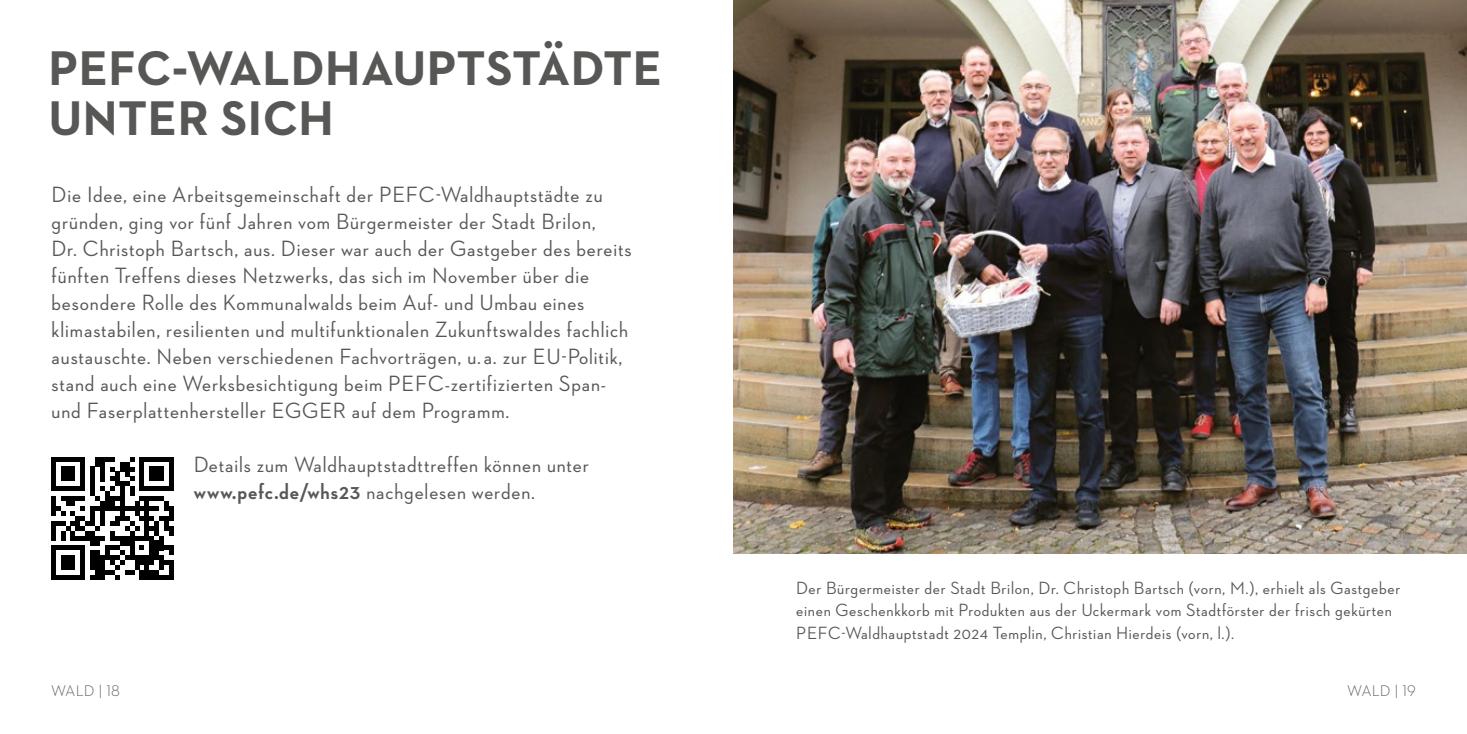
<style>
.page{position:relative;width:1467px;height:734px;background:#fff}
.page>*{position:absolute;margin:0;border:0;box-sizing:border-box;transform-origin:0 0}
.t1{font:700 49.5px/49.5px "Neutraface 2 Text";letter-spacing:.01em;color:#575756}
.t2{font:500 22.5px/27px "Neutraface 2 Display";letter-spacing:.04em;color:#575756}
.t3{font:500 18px/22.5px "Neutraface 2 Display";letter-spacing:.04em;color:#575756}
.t4{font:300 15.75px "Neutraface 2 Text";letter-spacing:.01em;color:#575756}
.s1{font-weight:700}
</style>
<div class="page">
<img style="left:733px;top:0;width:734px;height:553px">
<svg style="left:51px;top:457px;width:123px;height:123px"></svg>
<div style="left:169px;top:511px;width:5px;height:9px;background:#000"></div>
<div style="left:169px;top:525px;width:5px;height:10px;background:#000"></div>
<div style="left:169px;top:545px;width:5px;height:10px;background:#000"></div>
<div style="left:169px;top:560px;width:5px;height:10px;background:#000"></div>
<div style="left:169px;top:570px;width:5px;height:10px;background:#000"></div>
<h1 class="t1" style="left:48px;top:43px;width:615px">PEFC-WALDHAUPTSTÄDTE<br>UNTER SICH</h1>
<p class="t2" style="left:52px;top:181px;width:581px">Die Idee, eine Arbeitsgemeinschaft der PEFC-Waldhauptstädte zu gründen, ging vor fünf Jahren vom Bürgermeister der Stadt Brilon,<br>Dr. Christoph Bartsch, aus. Dieser war auch der Gastgeber des bereits fünften Treffens dieses Netzwerks, das sich im November über die besondere Rolle des Kommunalwalds beim Auf- und Umbau eines klimastabilen, resilienten und multifunktionalen Zukunftswaldes fachlich austauschte. Neben verschiedenen Fachvorträgen, u.a. zur EU-Politik, stand auch eine Werksbesichtigung beim PEFC-zertifizierten Span&shy;und Faserplattenhersteller EGGER auf dem Programm.</p>
<p class="t2" style="left:194px;top:451px;width:397px">Details zum Waldhauptstadttreffen können unter <span class="s1">www.pefc.de/whs23</span> nachgelesen werden.</p>
<p class="t3" style="left:796px;top:576px;width:605px">Der Bürgermeister der Stadt Brilon, Dr. Christoph Bartsch (vorn, M.), erhielt als Gastgeber einen Geschenkkorb mit Produkten aus der Uckermark vom Stadtförster der frisch gekürten<br>PEFC-Waldhauptstadt 2024 Templin, Christian Hierdeis (vorn, l.).</p>
<p class="t4" style="left:51px;top:680px;width:70px">WALD | 18</p>
<p class="t4" style="left:1347px;top:680px;width:70px">WALD | 19</p>
</div>
